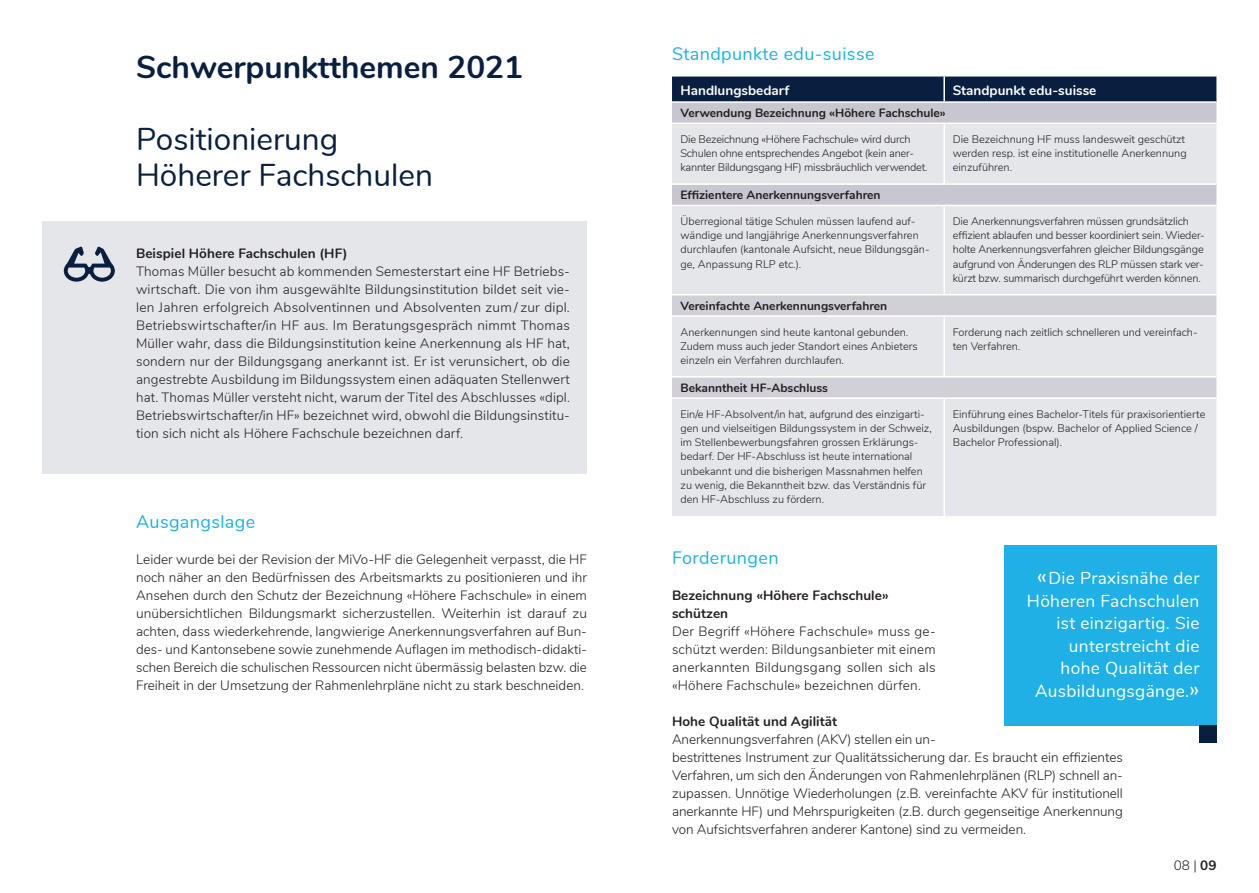
<style>
.page{position:relative;width:1259px;height:893px;background:#fff}
.page>*{position:absolute;margin:0;border:0;box-sizing:border-box;transform-origin:0 0}
.H1_Titel{font:31.5px/36px "Nunito";color:#091f3f}
.H1_Titel-2{font:700 31.5px "Nunito";color:#091f3f}
.H2_Titel{font:18px "Nunito";letter-spacing:.02em;color:#1fb0e6}
._07_Quotes{font:17.25px/22.5px "Nunito";letter-spacing:.02em;color:#fff;text-align:right}
._05_Grundtext{font:300 13.5px/18px "Nunito";letter-spacing:-.005em;color:#231f20;text-align:justify}
.H3_Untertitel{font:700 13.5px "Nunito";letter-spacing:.005em;color:#231f20}
.H1_Titel-3{font:700 13.5px "Nunito";color:#fff}
._06_Boxtext{font:700 12px "Nunito";color:#231f20}
._06_Boxtext-2{font:300 10.95px/14.2px "Nunito";color:#231f20}
._06_Boxtext-3{font:300 10.95px/14.2px "Nunito";letter-spacing:-.02em;color:#231f20}
.s1{font-size:22.5px}
.s2{font-weight:700}
</style>
<div class="page">
<div style="left:43px;top:221px;width:544px;height:252px;background:#e5e6ea"></div>
<div style="left:672px;top:77px;width:544px;height:24px;background:#091f3f"></div>
<div style="left:672px;top:103px;width:544px;height:20px;background:#c8c6cf"></div>
<svg style="left:672px;top:124px;width:544px;height:392px;fill:#e5e6ea"></svg>
<svg style="left:672px;top:295px;width:544px;height:102px;fill:#e5e6ea"></svg>
<hr style="left:943px;top:77px;width:2px;height:24px;background:#fff">
<hr style="left:943px;top:124px;width:2px;height:59px;background:#fff">
<hr style="left:672px;top:183px;width:272px;height:2px;background:#fff">
<hr style="left:944px;top:183px;width:272px;height:2px;background:#fff">
<hr style="left:672px;top:205px;width:272px;height:1px;background:#fff">
<hr style="left:944px;top:205px;width:272px;height:1px;background:#fff">
<hr style="left:943px;top:206px;width:2px;height:88px;background:#fff">
<hr style="left:672px;top:294px;width:272px;height:1px;background:#fff">
<hr style="left:944px;top:294px;width:272px;height:1px;background:#fff">
<hr style="left:672px;top:315px;width:272px;height:2px;background:#fff">
<hr style="left:944px;top:315px;width:272px;height:2px;background:#fff">
<hr style="left:943px;top:317px;width:2px;height:59px;background:#fff">
<hr style="left:672px;top:376px;width:272px;height:2px;background:#fff">
<hr style="left:944px;top:376px;width:272px;height:2px;background:#fff">
<hr style="left:672px;top:397px;width:272px;height:2px;background:#fff">
<hr style="left:944px;top:397px;width:272px;height:2px;background:#fff">
<hr style="left:943px;top:399px;width:2px;height:117px;background:#fff">
<div style="left:1003px;top:546px;width:213px;height:180px;background:#1fb0e6"></div>
<svg style="left:64px;top:246px;width:51px;height:36px"></svg>
<div style="left:1199px;top:726px;width:17px;height:17px;background:#091f3f"></div>
<p class="H1_Titel-2" style="left:136px;top:43px;width:388px">Schwerpunktthemen 2021</p>
<p class="H1_Titel" style="left:136px;top:119px;width:298px">Positionierung<br>Höherer Fachschulen</p>
<p class="H3_Untertitel" style="left:136px;top:243px;width:213px">Beispiel Höhere Fachschulen (HF)</p>
<p class="_05_Grundtext" style="left:136px;top:261px;width:435px">Thomas Müller besucht ab kommenden Semesterstart eine HF Betriebs&shy;wirtschaft. Die von ihm ausgewählte Bildungsinstitution bildet seit vie&shy;len Jahren erfolgreich Absolventinnen und Absolventen zum / zur dipl.<br>Betriebswirtschafter/in HF aus. Im Beratungsgespräch nimmt Thomas Müller wahr, dass die Bildungsinstitution keine Anerkennung als HF hat, sondern nur der Bildungsgang anerkannt ist. Er ist verunsichert, ob die angestrebte Ausbildung im Bildungssystem einen adäquaten Stellenwert hat. Thomas Müller versteht nicht, warum der Titel des Abschlusses «dipl.<br>Betriebswirtschafter/in HF» bezeichnet wird, obwohl die Bildungsinstitu&shy;tion sich nicht als Höhere Fachschule bezeichnen darf.</p>
<p class="H2_Titel" style="left:136px;top:508px;width:121px">Ausgangslage</p>
<p class="_05_Grundtext" style="left:136px;top:549px;width:452px">Leider wurde bei der Revision der MiVo-HF die Gelegenheit verpasst, die HF noch näher an den Bedürfnissen des Arbeitsmarkts zu positionieren und ihr Ansehen durch den Schutz der Bezeichnung «Höhere Fachschule» in einem unübersichtlichen Bildungsmarkt sicherzustellen. Weiterhin ist darauf zu achten, dass wiederkehrende, langwierige Anerkennungsverfahren auf Bun&shy;des- und Kantonsebene sowie zunehmende Auflagen im methodisch-didakti&shy;schen Bereich die schulischen Ressourcen nicht übermässig belasten bzw. die Freiheit in der Umsetzung der Rahmenlehrpläne nicht zu stark beschneiden.</p>
<p class="H2_Titel" style="left:672px;top:40px;width:204px">Standpunkte edu-suisse</p>
<p class="H1_Titel-3" style="left:680px;top:80px;width:110px">Handlungsbedarf</p>
<p class="H1_Titel-3" style="left:952px;top:80px;width:145px">Standpunkt edu-suisse</p>
<p class="_06_Boxtext" style="left:680px;top:104px;width:267px">Verwendung Bezeichnung «Höhere Fachschule»</p>
<p class="_06_Boxtext-3" style="left:680px;top:131px;width:248px">Die Bezeichnung «Höhere Fachschule» wird durch<br>Schulen ohne entsprechendes Angebot (kein aner&shy;kannter Bildungsgang HF) missbräuchlich verwendet.</p>
<p class="_06_Boxtext-2" style="left:952px;top:131px;width:235px">Die Bezeichnung HF muss landesweit geschützt werden resp. ist eine institutionelle Anerkennung einzuführen.</p>
<p class="_06_Boxtext" style="left:680px;top:186px;width:202px">Effizientere Anerkennungsverfahren</p>
<p class="_06_Boxtext-2" style="left:680px;top:213px;width:251px">Überregional tätige Schulen müssen laufend auf&shy;wändige und langjährige Anerkennungsverfahren durchlaufen (kantonale Aufsicht, neue Bildungsgän&shy;ge, Anpassung RLP etc.).</p>
<p class="_06_Boxtext-2" style="left:952px;top:213px;width:254px">Die Anerkennungsverfahren müssen grundsätzlich effizient ablaufen und besser koordiniert sein. Wieder&shy;holte Anerkennungsverfahren gleicher Bildungsgänge aufgrund von Änderungen des RLP müssen stark ver&shy;kürzt bzw. summarisch durchgeführt werden können.</p>
<p class="_06_Boxtext" style="left:680px;top:297px;width:208px">Vereinfachte Anerkennungsverfahren</p>
<p class="_06_Boxtext-2" style="left:680px;top:324px;width:239px">Anerkennungen sind heute kantonal gebunden.<br>Zudem muss auch jeder Standort eines Anbieters einzeln ein Verfahren durchlaufen.</p>
<p class="_06_Boxtext-2" style="left:952px;top:324px;width:246px">Forderung nach zeitlich schnelleren und vereinfach&shy;ten Verfahren.</p>
<p class="_06_Boxtext" style="left:680px;top:379px;width:149px">Bekanntheit HF-Abschluss</p>
<p class="_06_Boxtext-2" style="left:680px;top:406px;width:253px">Ein/e HF-Absolvent/in hat, aufgrund des einzigarti&shy;gen und vielseitigen Bildungssystem in der Schweiz, im Stellenbewerbungsfahren grossen Erklärungs&shy;bedarf. Der HF-Abschluss ist heute international unbekannt und die bisherigen Massnahmen helfen zu wenig, die Bekanntheit bzw. das Verständnis für den HF-Abschluss zu fördern.</p>
<p class="_06_Boxtext-2" style="left:952px;top:406px;width:254px">Einführung eines Bachelor-Titels für praxisorientierte<br>Ausbildungen (bspw. Bachelor of Applied Science /<br>Bachelor Professional).</p>
<p class="H2_Titel" style="left:672px;top:544px;width:108px">Forderungen</p>
<p class="H3_Untertitel" style="left:672px;top:585px;width:218px">Bezeichnung «Höhere Fachschule»</p>
<p class="H3_Untertitel" style="left:672px;top:603px;width:58px">schützen</p>
<p class="_05_Grundtext" style="left:672px;top:621px;width:265px">Der Begriff «Höhere Fachschule» muss ge&shy;schützt werden: Bildungsanbieter mit einem anerkannten Bildungsgang sollen sich als «Höhere Fachschule» bezeichnen dürfen.</p>
<p class="H3_Untertitel" style="left:672px;top:711px;width:167px">Hohe Qualität und Agilität</p>
<p class="_05_Grundtext" style="left:672px;top:729px;width:452px;text-align:left">Anerkennungsverfahren (AKV) stellen ein un-<br>bestrittenes Instrument zur Qualitätssicherung dar. Es braucht ein effizientes Verfahren, um sich den Änderungen von Rahmenlehrplänen (RLP) schnell an&shy;zupassen. Unnötige Wiederholungen (z.B. vereinfachte AKV für institutionell anerkannte HF) und Mehrspurigkeiten (z.B. durch gegenseitige Anerkennung von Aufsichtsverfahren anderer Kantone) sind zu vermeiden.</p>
<p class="_07_Quotes" style="left:1027px;top:566px;width:174px"><span class="s1">«</span>Die Praxisnähe der<br>Höheren Fachschulen ist einzigartig. Sie unterstreicht die</p>
<p class="_07_Quotes" style="left:1035px;top:656px;width:166px">hohe Qualität der<br>Ausbildungsgänge.<span class="s1">»</span></p>
<p class="_05_Grundtext" style="left:1173px;top:856px;width:44px">08 | <span class="s2">09</span></p>
</div>
